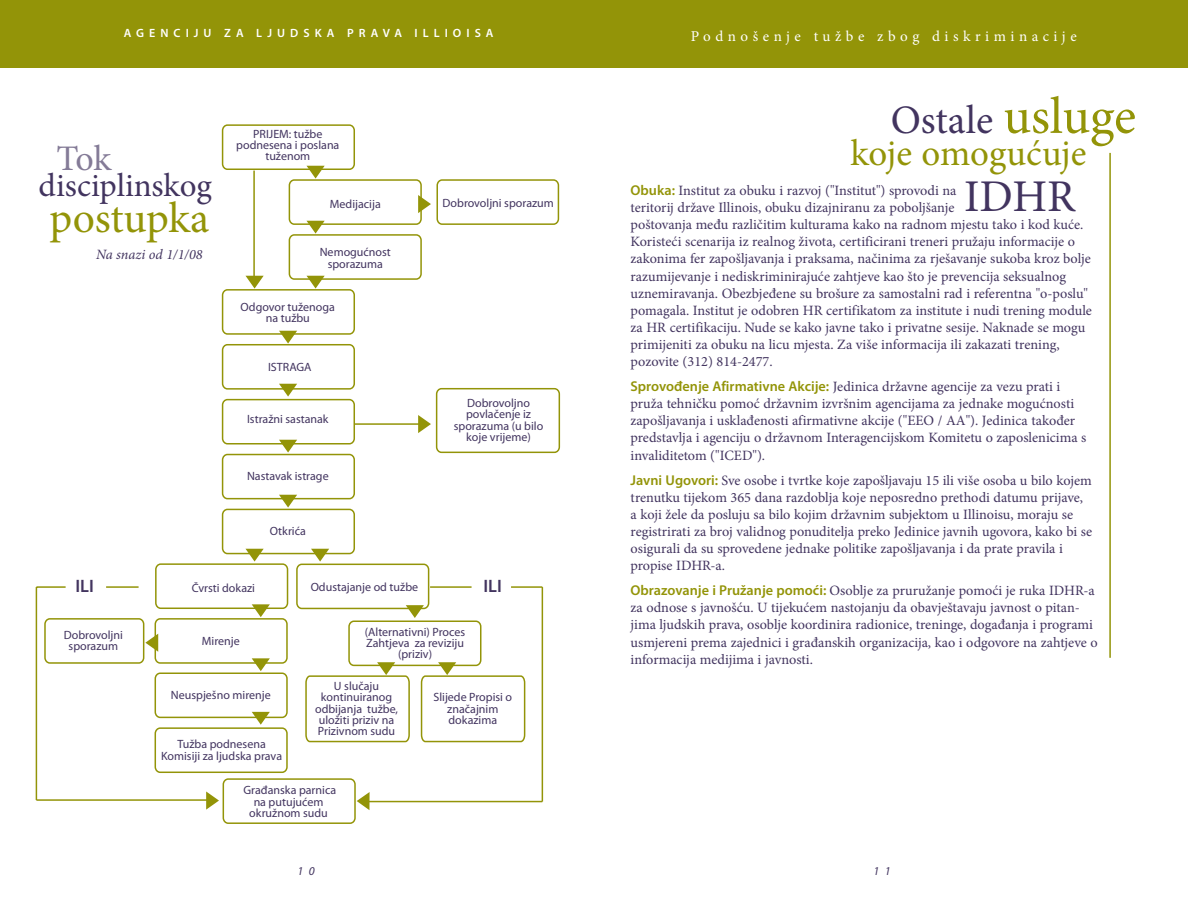
<style>
.page{position:relative;width:1188px;height:918px;background:#fff}
.page>*{position:absolute;margin:0;border:0;box-sizing:border-box;transform-origin:0 0}
.t1{font:45.45px "Minion Pro";color:#42345f}
.t2{font:43.5px "Minion Pro";letter-spacing:-.005em;color:#939408}
.t3{font:40.35px "Minion Pro";color:#42345f}
.t4{font:37.05px "Minion Pro";color:#939408}
.t5{font:36px "Minion Pro";color:#847b97}
.t6{font:33px "Minion Pro";color:#42345f}
.t7{font:600 18px "Myriad Pro";color:#42345f}
.t8{font:15px "Minion Pro";letter-spacing:.3em;color:#fff}
.t9{font:14.25px/17.1px "Minion Pro";color:#42345f}
.t10{font:italic 14.25px "Minion Pro";letter-spacing:-.005em;color:#42345f}
.t11{font:12px/11.2px "Myriad Pro";color:#42345f;text-align:center}
.t12{font:600 12px "Myriad Pro";letter-spacing:.46em;color:#fff}
.t13{font:italic 12px "Myriad Pro";color:#42345f}
.s1{font-size:52.2px;color:#939408}
.s2{font-family:"Myriad Pro";font-weight:600;color:#939408}
</style>
<div class="page">
<div style="left:0;top:0;width:1188px;height:68px;background:#939408"></div>
<hr style="left:1109px;top:153px;width:2px;height:505px;background:#939408">
<hr style="left:36px;top:586px;width:30px;height:2px;background:#939408">
<hr style="left:36px;top:587px;width:1px;height:213px;background:#939408">
<svg style="left:155px;top:124px;width:406px;height:486px"></svg>
<svg style="left:307px;top:166px;width:18px;height:13px"></svg>
<svg style="left:307px;top:221px;width:18px;height:13px"></svg>
<svg style="left:307px;top:276px;width:18px;height:13px"></svg>
<svg style="left:246px;top:276px;width:18px;height:13px"></svg>
<svg style="left:311px;top:549px;width:18px;height:13px"></svg>
<svg style="left:246px;top:549px;width:18px;height:13px"></svg>
<svg style="left:279px;top:331px;width:18px;height:13px"></svg>
<svg style="left:279px;top:384px;width:18px;height:13px"></svg>
<svg style="left:279px;top:440px;width:18px;height:13px"></svg>
<svg style="left:279px;top:495px;width:18px;height:13px"></svg>
<svg style="left:418px;top:415px;width:13px;height:18px"></svg>
<svg style="left:418px;top:195px;width:13px;height:18px"></svg>
<hr style="left:253px;top:171px;width:2px;height:107px;background:#939408">
<hr style="left:354px;top:423px;width:67px;height:2px;background:#939408">
<div style="left:223px;top:778px;width:133px;height:46px;border:2px solid #939408;border-radius:5px"></div>
<hr style="left:542px;top:587px;width:1px;height:215px;background:#939408">
<svg style="left:206px;top:791px;width:13px;height:19px"></svg>
<svg style="left:357px;top:792px;width:13px;height:18px"></svg>
<hr style="left:511px;top:586px;width:31px;height:2px;background:#939408">
<hr style="left:430px;top:586px;width:42px;height:2px;background:#939408">
<hr style="left:106px;top:586px;width:33px;height:2px;background:#939408">
<hr style="left:367px;top:801px;width:175px;height:1px;background:#939408">
<hr style="left:36px;top:799px;width:178px;height:2px;background:#939408">
<svg style="left:44px;top:618px;width:482px;height:155px"></svg>
<svg style="left:377px;top:662px;width:18px;height:13px"></svg>
<svg style="left:438px;top:662px;width:18px;height:13px"></svg>
<svg style="left:252px;top:604px;width:18px;height:13px"></svg>
<svg style="left:252px;top:658px;width:18px;height:13px"></svg>
<svg style="left:252px;top:712px;width:18px;height:13px"></svg>
<svg style="left:406px;top:605px;width:18px;height:13px"></svg>
<svg style="left:145px;top:634px;width:13px;height:18px"></svg>
<p class="t12" style="left:124px;top:26px;width:111px">Agenciju za</p>
<p class="t12" style="left:256px;top:26px;width:33px">ljuds</p>
<p class="t12" style="left:315px;top:26px;width:141px">ka pra va Illioisa</p>
<p class="t8" style="left:691px;top:26px;width:388px">Podnošenje tužbe zbog diskriminacije</p>
<h3 class="t5" style="left:57px;top:134px;width:56px">Tok</h3>
<h3 class="t6" style="left:39px;top:163px;width:175px">disciplinskog</h3>
<h2 class="t2" style="left:50px;top:189px;width:161px">postupka</h2>
<p class="t10" style="left:96px;top:244px;width:108px">Na snazi od 1/1/08</p>
<p class="t11" style="left:253px;top:128px;width:6px">PRIJE</p>
<p class="t11" style="left:279px;top:128px;width:45px">M: tužbe</p>
<p class="t11" style="left:236px;top:139px;width:105px">podnesena i poslana</p>
<p class="t11" style="left:265px;top:151px;width:46px">tuženom</p>
<p class="t11" style="left:330px;top:198px;width:52px">Medijacija</p>
<p class="t11" style="left:320px;top:247px;width:73px">Nemogućnost sporazuma</p>
<p class="t11" style="left:241px;top:301px;width:96px">Odgovor tuženoga na tužbu</p>
<p class="t11" style="left:268px;top:361px;width:8px">ISTRAGA</p>
<p class="t11" style="left:247px;top:413px;width:83px">Istražni sastanak</p>
<p class="t11" style="left:247px;top:470px;width:83px">Nastavak istrage</p>
<p class="t11" style="left:270px;top:525px;width:38px">Otkrića</p>
<p class="t11" style="left:443px;top:197px;width:113px">Dobrovoljni sporazum</p>
<p class="t11" style="left:454px;top:397px;width:91px">Dobrovoljno povlačenje iz sporazuma (u bilo koje vrijeme)</p>
<p class="t7" style="left:75px;top:575px;width:20px">ILI</p>
<p class="t7" style="left:483px;top:575px;width:20px">ILI</p>
<p class="t11" style="left:192px;top:582px;width:65px">Čvrsti dokazi</p>
<p class="t11" style="left:311px;top:581px;width:109px">Odustajanje od tužbe</p>
<p class="t11" style="left:64px;top:629px;width:61px">Dobrovoljni sporazum</p>
<p class="t11" style="left:202px;top:636px;width:40px">Mirenje</p>
<p class="t11" style="left:171px;top:689px;width:101px">Neuspješno mirenje</p>
<p class="t11" style="left:161px;top:739px;width:123px">Tužba podnesena<br>Komisiji za ljudska prava</p>
<p class="t11" style="left:365px;top:626px;width:102px">(Alternativni) Proces<br>Zahtjeva za reviziju (priziv)</p>
<p class="t11" style="left:315px;top:680px;width:85px">U slučaju kontinuiranog odbijanja tužbe, uložiti priziv na<br>Prizivnom sudu</p>
<p class="t11" style="left:434px;top:692px;width:80px">Slijede Propisi o značajnim dokazima</p>
<p class="t11" style="left:244px;top:785px;width:94px">Građanska parnica na putujućem okružnom sudu</p>
<h3 class="t3" style="left:891px;top:93px;width:247px">Ostale <span class="s1">usluge</span></h3>
<h3 class="t4" style="left:850px;top:128px;width:238px">koje omogućuje</h3>
<h1 class="t1" style="left:964px;top:166px;width:113px">IDHR</h1>
<p class="t9" style="left:631px;top:182px;width:463px"><span class="s2">Obuka:</span> Institut za obuku i razvoj ("Institut") sprovodi na<br>teritorij države Illinois, obuku dizajniranu za poboljšanje<br>poštovanja među različitim kulturama kako na radnom mjestu tako i kod kuće.<br>Koristeći scenarija iz realnog života, certificirani treneri pružaju informacije o zakonima fer zapošljavanja i praksama, načinima za rješavanje sukoba kroz bolje razumijevanje i nediskriminirajuće zahtjeve kao što je prevencija seksualnog uznemiravanja. Obezbjeđene su brošure za samostalni rad i referentna "o-poslu" pomagala. Institut je odobren HR certifikatom za institute i nudi trening module za HR certifikaciju. Nude se kako javne tako i privatne sesije. Naknade se mogu primijeniti za obuku na licu mjesta. Za više informacija ili zakazati trening, pozovite (312) 814-2477.</p>
<p class="t9" style="left:631px;top:378px;width:457px"><span class="s2">Sprovođenje Afirmativne Akcije:</span> Jedinica državne agencije za vezu prati i pruža tehničku pomoć državnim izvršnim agencijama za jednake mogućnosti zapošljavanja i usklađenosti afirmativne akcije ("EEO / AA"). Jedinica također predstavlja i agenciju o državnom Interagencijskom Komitetu o zaposlenicima s invaliditetom ("ICED").</p>
<p class="t9" style="left:631px;top:472px;width:463px"><span class="s2">Javni Ugovori:</span> Sve osobe i tvrtke koje zapošljavaju 15 ili više osoba u bilo kojem trenutku tijekom 365 dana razdoblja koje neposredno prethodi datumu prijave, a koji žele da posluju sa bilo kojim državnim subjektom u Illinoisu, moraju se registrirati za broj validnog ponuditelja preko Jedinice javnih ugovora, kako bi se osigurali da su sprovedene jednake politike zapošljavanja i da prate pravila i propise IDHR-a.</p>
<p class="t9" style="left:631px;top:582px;width:469px"><span class="s2">Obrazovanje i Pružanje pomoći:</span> Osoblje za pruružanje pomoći je ruka IDHR-a za odnose s javnošću. U tijekućem nastojanju da obavještavaju javnost o pitan&shy;jima ljudskih prava, osoblje koordinira radionice, treninge, događanja i programi usmjereni prema zajednici i građanskih organizacija, kao i odgovore na zahtjeve o informacija medijima i javnosti.</p>
<p class="t13" style="left:297px;top:863px;width:19px">1 0</p>
<p class="t13" style="left:873px;top:863px;width:19px">1 1</p>
</div>
